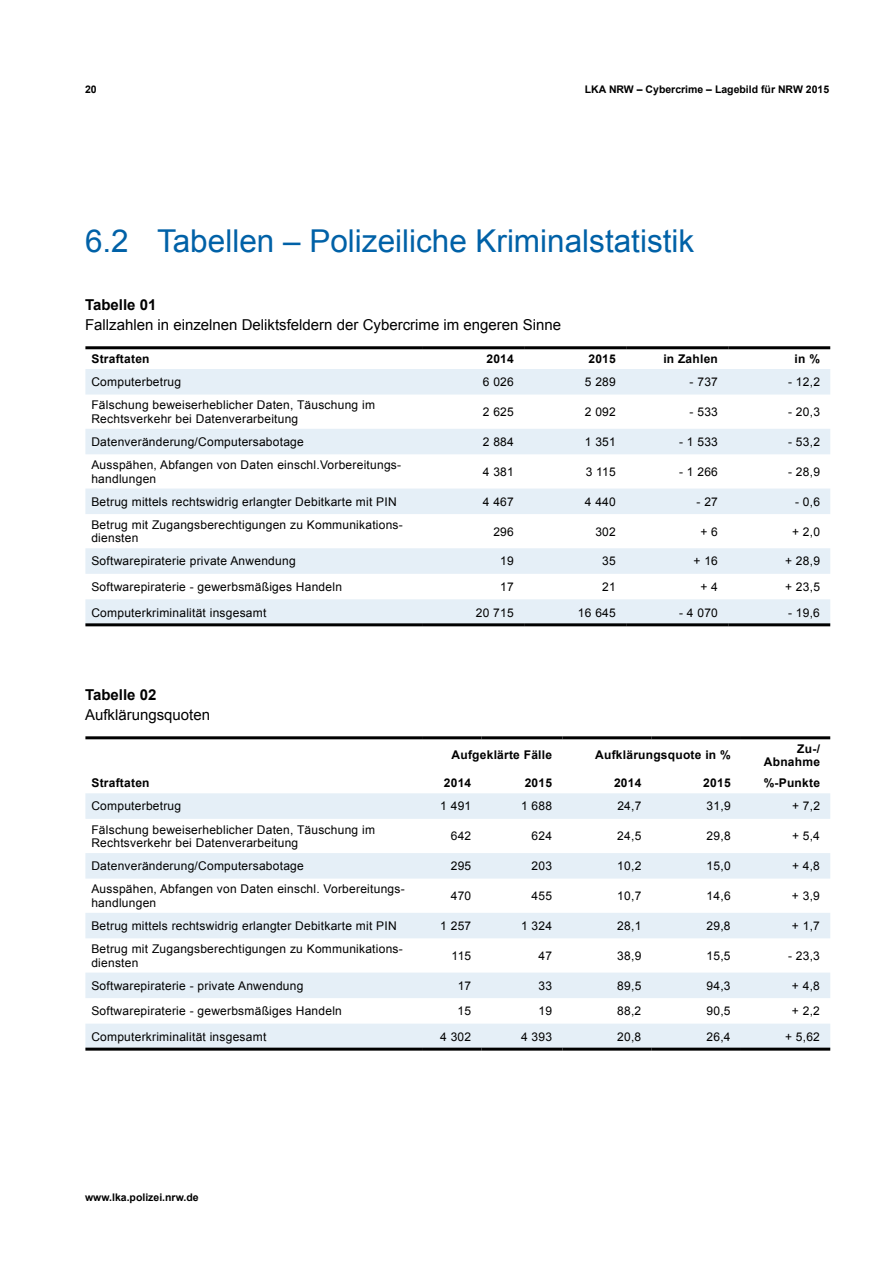
<style>
.page{position:relative;width:893px;height:1263px;background:#fff}
.page>*{position:absolute;margin:0;border:0;box-sizing:border-box;transform-origin:0 0}
.t1{font:31.5px "Arial";color:#0061a7}
.t2{font:15px "Arial";color:#000}
.t3{font:700 15px "Arial";color:#000}
.t4{font:12px/13.5px "Arial";letter-spacing:.02em;color:#000}
.t5{font:700 12px/13.5px "Arial";letter-spacing:.02em;color:#000;text-align:right}
.t6{font:700 10.5px "Arial";color:#000}
</style>
<div class="page">
<svg style="left:85px;top:369px;width:745px;height:254px"></svg>
<hr style="left:85px;top:623px;width:337px;height:3px;background:#000">
<hr style="left:422px;top:623px;width:102px;height:3px;background:#000">
<hr style="left:524px;top:623px;width:102px;height:3px;background:#000">
<hr style="left:626px;top:623px;width:102px;height:3px;background:#000">
<hr style="left:728px;top:623px;width:102px;height:3px;background:#000">
<hr style="left:85px;top:346px;width:337px;height:3px;background:#000">
<hr style="left:422px;top:346px;width:102px;height:3px;background:#000">
<hr style="left:524px;top:346px;width:102px;height:3px;background:#000">
<hr style="left:626px;top:346px;width:102px;height:3px;background:#000">
<hr style="left:728px;top:346px;width:102px;height:3px;background:#000">
<svg style="left:85px;top:793px;width:745px;height:255px"></svg>
<hr style="left:85px;top:1048px;width:337px;height:3px;background:#000">
<hr style="left:422px;top:1048px;width:60px;height:3px;background:#000">
<hr style="left:482px;top:1048px;width:80px;height:3px;background:#000">
<hr style="left:562px;top:1048px;width:90px;height:3px;background:#000">
<hr style="left:652px;top:1048px;width:89px;height:3px;background:#000">
<hr style="left:741px;top:1048px;width:89px;height:3px;background:#000">
<hr style="left:85px;top:736px;width:337px;height:3px;background:#000">
<hr style="left:422px;top:736px;width:60px;height:3px;background:#000">
<hr style="left:482px;top:736px;width:80px;height:3px;background:#000">
<hr style="left:562px;top:736px;width:90px;height:3px;background:#000">
<hr style="left:652px;top:736px;width:89px;height:3px;background:#000">
<hr style="left:741px;top:736px;width:89px;height:3px;background:#000">
<p class="t6" style="left:85px;top:82px;width:13px">20</p>
<p class="t6" style="left:585px;top:82px;width:246px">LKA NRW – Cybercrime – Lagebild für NRW 2015</p>
<h1 class="t1" style="left:85px;top:220px;width:611px">6.2 Tabellen – Polizeiliche Kriminalstatistik</h1>
<p class="t3" style="left:85px;top:295px;width:73px">Tabelle 01</p>
<p class="t2" style="left:85px;top:315px;width:477px">Fallzahlen in einzelnen Deliktsfeldern der Cybercrime im engeren Sinne</p>
<p class="t5" style="left:91px;top:352px;width:60px">Straftaten</p>
<p class="t5" style="left:486px;top:352px;width:29px">2014</p>
<p class="t5" style="left:588px;top:352px;width:29px">2015</p>
<p class="t5" style="left:663px;top:352px;width:56px">in Zahlen</p>
<p class="t5" style="left:795px;top:352px;width:27px">in %</p>
<p class="t4" style="left:91px;top:375px;width:91px">Computerbetrug</p>
<p class="t4" style="left:483px;top:375px;width:32px">6 026</p>
<p class="t4" style="left:585px;top:375px;width:32px">5 289</p>
<p class="t4" style="left:690px;top:375px;width:30px">- 737</p>
<p class="t4" style="left:788px;top:375px;width:33px">- 12,2</p>
<p class="t4" style="left:91px;top:398px;width:285px">Fälschung beweiserheblicher Daten, Täuschung im<br>Rechtsverkehr bei Datenverarbeitung</p>
<p class="t4" style="left:483px;top:405px;width:32px">2 625</p>
<p class="t4" style="left:585px;top:405px;width:32px">2 092</p>
<p class="t4" style="left:690px;top:405px;width:30px">- 533</p>
<p class="t4" style="left:788px;top:405px;width:33px">- 20,3</p>
<p class="t4" style="left:91px;top:435px;width:214px">Datenveränderung/Computersabotage</p>
<p class="t4" style="left:483px;top:435px;width:32px">2 884</p>
<p class="t4" style="left:585px;top:435px;width:32px">1 351</p>
<p class="t4" style="left:679px;top:435px;width:40px">- 1 533</p>
<p class="t4" style="left:788px;top:435px;width:33px">- 53,2</p>
<p class="t4" style="left:91px;top:458px;width:311px">Ausspähen, Abfangen von Daten einschl.Vorbereitungs&shy;handlungen</p>
<p class="t4" style="left:483px;top:465px;width:32px">4 381</p>
<p class="t4" style="left:586px;top:465px;width:32px">3 115</p>
<p class="t4" style="left:679px;top:465px;width:40px">- 1 266</p>
<p class="t4" style="left:788px;top:465px;width:33px">- 28,9</p>
<p class="t4" style="left:91px;top:495px;width:307px">Betrug mittels rechtswidrig erlangter Debitkarte mit PIN</p>
<p class="t4" style="left:483px;top:495px;width:32px">4 467</p>
<p class="t4" style="left:585px;top:495px;width:32px">4 440</p>
<p class="t4" style="left:696px;top:495px;width:23px">- 27</p>
<p class="t4" style="left:795px;top:495px;width:26px">- 0,6</p>
<p class="t4" style="left:91px;top:518px;width:313px">Betrug mit Zugangsberechtigungen zu Kommunikations&shy;diensten</p>
<p class="t4" style="left:493px;top:525px;width:22px">296</p>
<p class="t4" style="left:595px;top:525px;width:22px">302</p>
<p class="t4" style="left:700px;top:525px;width:19px">+ 6</p>
<p class="t4" style="left:792px;top:525px;width:29px">+ 2,0</p>
<p class="t4" style="left:91px;top:555px;width:206px">Softwarepiraterie private Anwendung</p>
<p class="t4" style="left:500px;top:555px;width:15px">19</p>
<p class="t4" style="left:602px;top:555px;width:15px">35</p>
<p class="t4" style="left:693px;top:555px;width:26px">+ 16</p>
<p class="t4" style="left:785px;top:555px;width:36px">+ 28,9</p>
<p class="t4" style="left:91px;top:580px;width:252px">Softwarepiraterie - gewerbsmäßiges Handeln</p>
<p class="t4" style="left:500px;top:580px;width:15px">17</p>
<p class="t4" style="left:602px;top:580px;width:15px">21</p>
<p class="t4" style="left:700px;top:580px;width:19px">+ 4</p>
<p class="t4" style="left:785px;top:580px;width:36px">+ 23,5</p>
<p class="t4" style="left:91px;top:606px;width:176px">Computerkriminalität insgesamt</p>
<p class="t4" style="left:476px;top:606px;width:39px">20 715</p>
<p class="t4" style="left:578px;top:606px;width:39px">16 645</p>
<p class="t4" style="left:679px;top:606px;width:40px">- 4 070</p>
<p class="t4" style="left:788px;top:606px;width:33px">- 19,6</p>
<p class="t3" style="left:85px;top:685px;width:73px">Tabelle 02</p>
<p class="t2" style="left:85px;top:705px;width:127px">Aufklärungsquoten</p>
<p class="t5" style="left:452px;top:749px;width:102px">Aufgeklärte Fälle</p>
<p class="t5" style="left:595px;top:749px;width:137px">Aufklärungsquote in %</p>
<p class="t5" style="left:764px;top:742px;width:58px">Zu-/<br>Abnahme</p>
<p class="t5" style="left:91px;top:776px;width:60px">Straftaten</p>
<p class="t5" style="left:444px;top:776px;width:29px">2014</p>
<p class="t5" style="left:525px;top:776px;width:29px">2015</p>
<p class="t5" style="left:614px;top:776px;width:29px">2014</p>
<p class="t5" style="left:703px;top:776px;width:29px">2015</p>
<p class="t5" style="left:764px;top:776px;width:58px">%-Punkte</p>
<p class="t4" style="left:91px;top:800px;width:91px">Computerbetrug</p>
<p class="t4" style="left:440px;top:800px;width:32px">1 491</p>
<p class="t4" style="left:521px;top:800px;width:32px">1 688</p>
<p class="t4" style="left:617px;top:800px;width:26px">24,7</p>
<p class="t4" style="left:707px;top:800px;width:26px">31,9</p>
<p class="t4" style="left:792px;top:800px;width:29px">+ 7,2</p>
<p class="t4" style="left:91px;top:823px;width:285px">Fälschung beweiserheblicher Daten, Täuschung im<br>Rechtsverkehr bei Datenverarbeitung</p>
<p class="t4" style="left:451px;top:829px;width:22px">642</p>
<p class="t4" style="left:532px;top:829px;width:22px">624</p>
<p class="t4" style="left:617px;top:829px;width:26px">24,5</p>
<p class="t4" style="left:707px;top:829px;width:26px">29,8</p>
<p class="t4" style="left:792px;top:829px;width:29px">+ 5,4</p>
<p class="t4" style="left:91px;top:859px;width:214px">Datenveränderung/Computersabotage</p>
<p class="t4" style="left:451px;top:859px;width:22px">295</p>
<p class="t4" style="left:532px;top:859px;width:22px">203</p>
<p class="t4" style="left:617px;top:859px;width:26px">10,2</p>
<p class="t4" style="left:707px;top:859px;width:26px">15,0</p>
<p class="t4" style="left:792px;top:859px;width:29px">+ 4,8</p>
<p class="t4" style="left:91px;top:882px;width:315px">Ausspähen, Abfangen von Daten einschl. Vorbereitungs&shy;handlungen</p>
<p class="t4" style="left:451px;top:889px;width:22px">470</p>
<p class="t4" style="left:532px;top:889px;width:22px">455</p>
<p class="t4" style="left:617px;top:889px;width:26px">10,7</p>
<p class="t4" style="left:707px;top:889px;width:26px">14,6</p>
<p class="t4" style="left:792px;top:889px;width:29px">+ 3,9</p>
<p class="t4" style="left:91px;top:919px;width:307px">Betrug mittels rechtswidrig erlangter Debitkarte mit PIN</p>
<p class="t4" style="left:440px;top:919px;width:32px">1 257</p>
<p class="t4" style="left:521px;top:919px;width:32px">1 324</p>
<p class="t4" style="left:617px;top:919px;width:26px">28,1</p>
<p class="t4" style="left:707px;top:919px;width:26px">29,8</p>
<p class="t4" style="left:792px;top:919px;width:29px">+ 1,7</p>
<p class="t4" style="left:91px;top:942px;width:313px">Betrug mit Zugangsberechtigungen zu Kommunikations&shy;diensten</p>
<p class="t4" style="left:452px;top:949px;width:21px">115</p>
<p class="t4" style="left:538px;top:949px;width:15px">47</p>
<p class="t4" style="left:617px;top:949px;width:26px">38,9</p>
<p class="t4" style="left:707px;top:949px;width:26px">15,5</p>
<p class="t4" style="left:788px;top:949px;width:33px">- 23,3</p>
<p class="t4" style="left:91px;top:979px;width:214px">Softwarepiraterie - private Anwendung</p>
<p class="t4" style="left:458px;top:979px;width:15px">17</p>
<p class="t4" style="left:538px;top:979px;width:15px">33</p>
<p class="t4" style="left:617px;top:979px;width:26px">89,5</p>
<p class="t4" style="left:707px;top:979px;width:26px">94,3</p>
<p class="t4" style="left:792px;top:979px;width:29px">+ 4,8</p>
<p class="t4" style="left:91px;top:1004px;width:252px">Softwarepiraterie - gewerbsmäßiges Handeln</p>
<p class="t4" style="left:458px;top:1004px;width:15px">15</p>
<p class="t4" style="left:538px;top:1004px;width:15px">19</p>
<p class="t4" style="left:617px;top:1004px;width:26px">88,2</p>
<p class="t4" style="left:706px;top:1004px;width:26px">90,5</p>
<p class="t4" style="left:792px;top:1004px;width:29px">+ 2,2</p>
<p class="t4" style="left:91px;top:1030px;width:176px">Computerkriminalität insgesamt</p>
<p class="t4" style="left:440px;top:1030px;width:32px">4 302</p>
<p class="t4" style="left:521px;top:1030px;width:32px">4 393</p>
<p class="t4" style="left:617px;top:1030px;width:26px">20,8</p>
<p class="t4" style="left:706px;top:1030px;width:26px">26,4</p>
<p class="t4" style="left:785px;top:1030px;width:36px">+ 5,62</p>
<p class="t6" style="left:85px;top:1190px;width:115px">www.lka.polizei.nrw.de</p>
</div>
